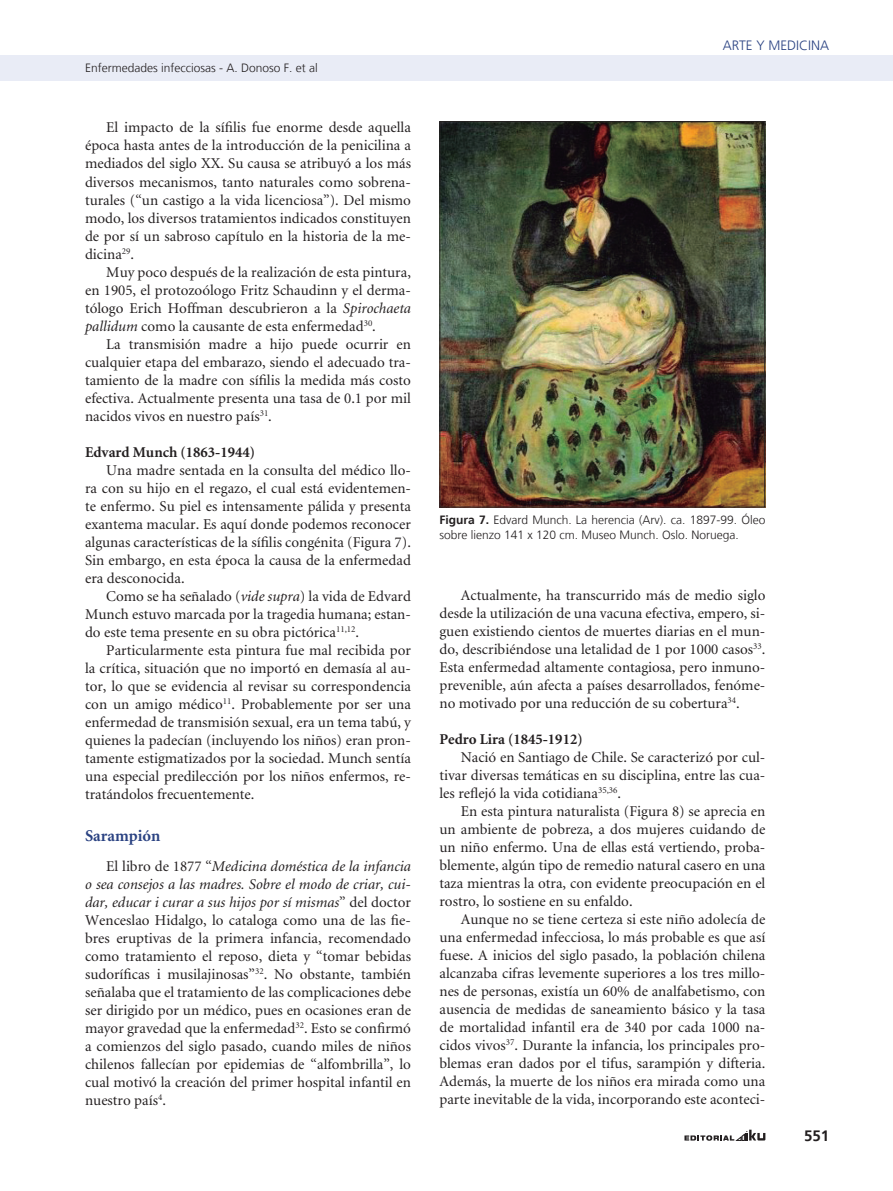
<style>
.page{position:relative;width:893px;height:1191px;background:#fff}
.page>*{position:absolute;margin:0;border:0;box-sizing:border-box;transform-origin:0 0}
._6-subtitulo{font:700 16.5px "Minion";color:#2a4282}
._1-texto{font:15px/18px "Minion";color:#231f20;text-align:justify}
._6-subtitulo_2{font:700 15px "Minion";color:#231f20}
.t1{font:700 15px "Frutiger LT";color:#231f20}
.t2{font:300 13.5px "Frutiger LT";color:#2a4282}
._7-tabla{font:300 12px/15px "Frutiger LT";color:#231f20}
._3-datos_autores-doi{font:300 12px "Frutiger LT";color:#231f20}
.s1{font-style:italic}
.s2{font-weight:700}
</style>
<div class="page">
<svg style="left:684px;top:1129px;width:81px;height:11px"></svg>
<div style="left:0;top:55px;width:893px;height:26px;background:#e9ecf6"></div>
<img style="left:441px;top:123px;width:322px;height:382px">
<div style="left:439px;top:121px;width:326px;height:386px;border:1px solid #231f20"></div>
<p class="_3-datos_autores-doi" style="left:85px;top:61px;width:234px">Enfermedades infecciosas - A. Donoso F. et al</p>
<p class="_1-texto" style="left:85px;top:119px;width:327px;text-indent:21px">El impacto de la sífilis fue enorme desde aquella época hasta antes de la introducción de la penicilina a mediados del siglo XX. Su causa se atribuyó a los más diversos mecanismos, tanto naturales como sobrena&shy;turales (“un castigo a la vida licenciosa”). Del mismo modo, los diversos tratamientos indicados constituyen de por sí un sabroso capítulo en la historia de la me&shy;dicina<sup>29</sup>.</p>
<p class="_1-texto" style="left:85px;top:263px;width:327px;text-indent:21px">Muy poco después de la realización de esta pintura, en 1905, el protozoólogo Fritz Schaudinn y el derma&shy;tólogo Erich Hoffman descubrieron a la <span class="s1">Spirochaeta pallidum</span> como la causante de esta enfermedad<sup>30</sup>.</p>
<p class="_1-texto" style="left:85px;top:335px;width:327px;text-indent:21px">La transmisión madre a hijo puede ocurrir en cualquier etapa del embarazo, siendo el adecuado tra&shy;tamiento de la madre con sífilis la medida más costo efectiva. Actualmente presenta una tasa de 0.1 por mil nacidos vivos en nuestro país<sup>31</sup>.</p>
<p class="_6-subtitulo_2" style="left:85px;top:444px;width:171px">Edvard Munch (1863-1944)</p>
<p class="_1-texto" style="left:85px;top:461px;width:327px;text-indent:21px">Una madre sentada en la consulta del médico llo&shy;ra con su hijo en el regazo, el cual está evidentemen&shy;te enfermo. Su piel es intensamente pálida y presenta exantema macular. Es aquí donde podemos reconocer algunas características de la sífilis congénita (Figura 7).<br>Sin embargo, en esta época la causa de la enfermedad era desconocida.</p>
<p class="_1-texto" style="left:85px;top:587px;width:327px;text-indent:21px">Como se ha señalado (<span class="s1">vide supra</span>) la vida de Edvard Munch estuvo marcada por la tragedia humana; estan&shy;do este tema presente en su obra pictórica<sup>11,12</sup>.</p>
<p class="_1-texto" style="left:85px;top:641px;width:327px;text-indent:21px">Particularmente esta pintura fue mal recibida por la crítica, situación que no importó en demasía al au&shy;tor, lo que se evidencia al revisar su correspondencia con un amigo médico<sup>11</sup>. Probablemente por ser una enfermedad de transmisión sexual, era un tema tabú, y quienes la padecían (incluyendo los niños) eran pron&shy;tamente estigmatizados por la sociedad. Munch sentía una especial predilección por los niños enfermos, re&shy;tratándolos frecuentemente.</p>
<p class="_6-subtitulo" style="left:85px;top:827px;width:77px">Sarampión</p>
<p class="_1-texto" style="left:85px;top:857px;width:327px;text-indent:21px">El libro de 1877 “<span class="s1">Medicina doméstica de la infancia o sea consejos a las madres. Sobre el modo de criar, cui&shy;dar, educar i curar a sus hijos por sí mismas</span>” del doctor Wenceslao Hidalgo, lo cataloga como una de las fie&shy;bres eruptivas de la primera infancia, recomendado como tratamiento el reposo, dieta y “tomar bebidas sudoríficas i musilajinosas”<sup>32</sup>. No obstante, también señalaba que el tratamiento de las complicaciones debe ser dirigido por un médico, pues en ocasiones eran de mayor gravedad que la enfermedad<sup>32</sup>. Esto se confirmó a comienzos del siglo pasado, cuando miles de niños chilenos fallecían por epidemias de “alfombrilla”, lo cual motivó la creación del primer hospital infantil en nuestro país<sup>4</sup>.</p>
<p class="t2" style="left:723px;top:38px;width:17px">Arte</p>
<p class="t2" style="left:756px;top:38px;width:32px">y Medicina</p>
<p class="_7-tabla" style="left:439px;top:512px;width:327px"><span class="s2">Figura 7.</span> Edvard Munch. La herencia (Arv). ca. 1897-99. Óleo sobre lienzo 141 x 120 cm. Museo Munch. Oslo. Noruega.</p>
<p class="_1-texto" style="left:439px;top:587px;width:327px;text-indent:21px">Actualmente, ha transcurrido más de medio siglo desde la utilización de una vacuna efectiva, empero, si&shy;guen existiendo cientos de muertes diarias en el mun&shy;do, describiéndose una letalidad de 1 por 1000 casos<sup>33</sup>.<br>Esta enfermedad altamente contagiosa, pero inmuno&shy;prevenible, aún afecta a países desarrollados, fenóme&shy;no motivado por una reducción de su cobertura<sup>34</sup>.</p>
<p class="_6-subtitulo_2" style="left:439px;top:731px;width:145px">Pedro Lira (1845-1912)</p>
<p class="_1-texto" style="left:439px;top:749px;width:327px;text-indent:21px">Nació en Santiago de Chile. Se caracterizó por cul&shy;tivar diversas temáticas en su disciplina, entre las cua&shy;les reflejó la vida cotidiana<sup>35,36</sup>.</p>
<p class="_1-texto" style="left:439px;top:803px;width:327px;text-indent:21px">En esta pintura naturalista (Figura 8) se aprecia en un ambiente de pobreza, a dos mujeres cuidando de un niño enfermo. Una de ellas está vertiendo, proba&shy;blemente, algún tipo de remedio natural casero en una taza mientras la otra, con evidente preocupación en el rostro, lo sostiene en su enfaldo.</p>
<p class="_1-texto" style="left:439px;top:911px;width:327px;text-indent:21px">Aunque no se tiene certeza si este niño adolecía de una enfermedad infecciosa, lo más probable es que así fuese. A inicios del siglo pasado, la población chilena alcanzaba cifras levemente superiores a los tres millo&shy;nes de personas, existía un 60% de analfabetismo, con ausencia de medidas de saneamiento básico y la tasa de mortalidad infantil era de 340 por cada 1000 na&shy;cidos vivos<sup>37</sup>. Durante la infancia, los principales pro&shy;blemas eran dados por el tifus, sarampión y difteria.<br>Además, la muerte de los niños era mirada como una parte inevitable de la vida, incorporando este aconteci-</p>
<p class="t1" style="left:804px;top:1126px;width:27px">551</p>
</div>
